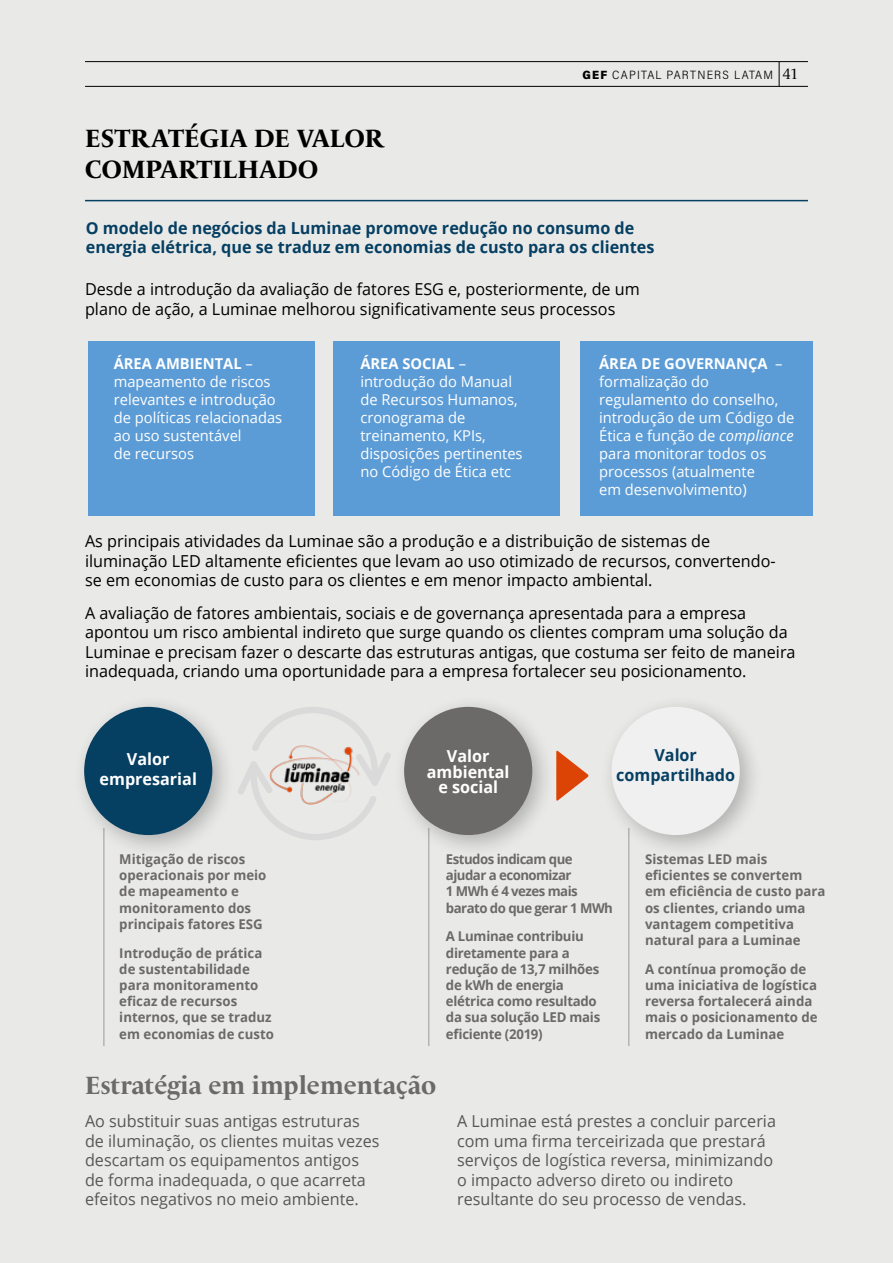
<style>
.page{position:relative;width:893px;height:1263px;background:#e9e9e8}
.page>*{position:absolute;margin:0;border:0;box-sizing:border-box;transform-origin:0 0}
.t1{font:700 25.5px/30.6px "Le Monde Livre Cla Std";color:#000}
.t2{font:700 25.5px "Le Monde Livre Cla Std";color:#6c6a68}
.t3{font:16.5px/19.5px "Open Sans";color:#000}
.t4{font:16.5px/19.5px "Open Sans";color:#575756}
.t5{font:700 16.5px/19.5px "Open Sans";color:#053f62}
.t6{font:700 16.5px/15.9px "Open Sans";color:#fff;text-align:center}
.t7{font:15px/18px "Open Sans";color:#fff}
.t8{font:700 13.5px/16.2px "Open Sans";color:#6c6a68}
.t9{font:700 13.5px/16.2px "Open Sans";letter-spacing:-.02em;color:#6c6a68}
.t10{font:700 13.5px/16.2px "Open Sans";letter-spacing:-.04em;color:#6c6a68}
.t11{font:12px "Acumin Variable Concept";letter-spacing:.045em;color:#000}
.s1{font-family:"Le Monde Livre Cla Std";font-size:15px}
.s2{font-weight:700}
.s3{font-style:italic}
</style>
<div class="page">
<hr style="left:85px;top:200px;width:723px;height:1px;background:#053f62">
<hr style="left:103px;top:828px;width:2px;height:218px;background:#b6b5b4">
<hr style="left:428px;top:828px;width:1px;height:218px;background:#b6b5b4">
<hr style="left:628px;top:828px;width:1px;height:218px;background:#b6b5b4">
<div style="left:392px;top:694px;width:165px;height:166px;background:#000;opacity:.25"></div>
<div style="left:404px;top:707px;width:128px;height:128px;background:#6c6a68;border-radius:50%"></div>
<div style="left:599px;top:694px;width:165px;height:166px;background:#000;opacity:.25"></div>
<div style="left:612px;top:707px;width:128px;height:128px;background:#f0f0f0;border-radius:50%"></div>
<svg style="left:237px;top:707px;width:154px;height:133px;background:#e6e6e5"></svg>
<img style="left:253px;top:733px;width:121px;height:85px">
<svg style="left:556px;top:750px;width:33px;height:51px;background:#e29574"></svg>
<div style="left:333px;top:341px;width:227px;height:174px;background:#5c9cd6"></div>
<div style="left:580px;top:341px;width:233px;height:174px;background:#5c9cd6"></div>
<div style="left:88px;top:341px;width:226px;height:174px;background:#5c9cd6"></div>
<div style="left:72px;top:694px;width:165px;height:166px;background:#000;opacity:.25"></div>
<div style="left:84px;top:707px;width:128px;height:128px;background:#053f62;border-radius:50%"></div>
<hr style="left:85px;top:86px;width:723px;height:1px;background:#000">
<hr style="left:85px;top:61px;width:723px;height:1px;background:#000">
<svg style="left:779px;top:62px;width:1px;height:24px"></svg>
<h1 class="t1" style="left:85px;top:123px;width:300px">ESTRATÉGIA DE VALOR<br>COMPARTILHADO</h1>
<p class="t11" style="left:583px;top:66px;width:217px">GEF CAPITAL PARTNERS LATAM <span class="s1">41</span></p>
<p class="t5" style="left:86px;top:217px;width:570px">O modelo de negócios da Luminae promove redução no consumo de energia elétrica, que se traduz em economias de custo para os clientes</p>
<p class="t3" style="left:85px;top:279px;width:556px">Desde a introdução da avaliação de fatores ESG e, posteriormente, de um plano de ação, a Luminae melhorou significativamente seus processos</p>
<p class="t7" style="left:114px;top:354px;width:170px"><span class="s2">ÁREA AMBIENTAL</span> – mapeamento de riscos relevantes e introdução de políticas relacionadas ao uso sustentável<br>de recursos</p>
<p class="t7" style="left:360px;top:354px;width:164px"><span class="s2">ÁREA SOCIAL</span> – introdução do Manual de Recursos Humanos, cronograma de treinamento, KPIs, disposições pertinentes no Código de Ética etc</p>
<p class="t7" style="left:599px;top:354px;width:197px"><span class="s2">ÁREA DE GOVERNANÇA</span> – formalização do regulamento do conselho, introdução de um Código de<br>Ética e função de <span class="s3">compliance </span>para monitorar todos os processos (atualmente<br>em desenvolvimento)</p>
<p class="t3" style="left:85px;top:531px;width:692px">As principais atividades da Luminae são a produção e a distribuição de sistemas de iluminação LED altamente eficientes que levam ao uso otimizado de recursos, convertendo&shy;se em economias de custo para os clientes e em menor impacto ambiental.</p>
<p class="t3" style="left:85px;top:602px;width:712px">A avaliação de fatores ambientais, sociais e de governança apresentada para a empresa apontou um risco ambiental indireto que surge quando os clientes compram uma solução da Luminae e precisam fazer o descarte das estruturas antigas, que costuma ser feito de maneira inadequada, criando uma oportunidade para a empresa fortalecer seu posicionamento.</p>
<p class="t6" style="left:100px;top:749px;width:99px;line-height:19.5px">Valor empresarial</p>
<p class="t6" style="left:427px;top:747px;width:84px">Valor ambiental e social</p>
<p class="t5" style="left:616px;top:745px;width:121px;text-align:center">Valor compartilhado</p>
<p class="t8" style="left:119px;top:850px;width:149px">Mitigação de riscos operacionais por meio de mapeamento e monitoramento dos principais fatores ESG</p>
<p class="t8" style="left:119px;top:944px;width:156px">Introdução de prática de sustentabilidade para monitoramento eficaz de recursos internos, que se traduz em economias de custo</p>
<p class="t10" style="left:446px;top:850px;width:169px">Estudos indicam que ajudar a economizar<br>1 MWh é 4 vezes mais barato do que gerar 1 MWh</p>
<p class="t9" style="left:446px;top:928px;width:156px">A Luminae contribuiu diretamente para a redução de 13,7 milhões de kWh de energia elétrica como resultado da sua solução LED mais eficiente (2019)</p>
<h1 class="t2" style="left:85px;top:1070px;width:353px">Estratégia em implementação</h1>
<p class="t8" style="left:645px;top:850px;width:182px">Sistemas LED mais eficientes se convertem em eficiência de custo para os clientes, criando uma vantagem competitiva natural para a Luminae</p>
<p class="t8" style="left:645px;top:960px;width:174px">A contínua promoção de uma iniciativa de logística reversa fortalecerá ainda mais o posicionamento de mercado da Luminae</p>
<p class="t4" style="left:85px;top:1111px;width:296px">Ao substituir suas antigas estruturas de iluminação, os clientes muitas vezes descartam os equipamentos antigos de forma inadequada, o que acarreta efeitos negativos no meio ambiente.</p>
<p class="t4" style="left:457px;top:1111px;width:320px">A Luminae está prestes a concluir parceria com uma firma terceirizada que prestará serviços de logística reversa, minimizando o impacto adverso direto ou indireto resultante do seu processo de vendas.</p>
</div>
